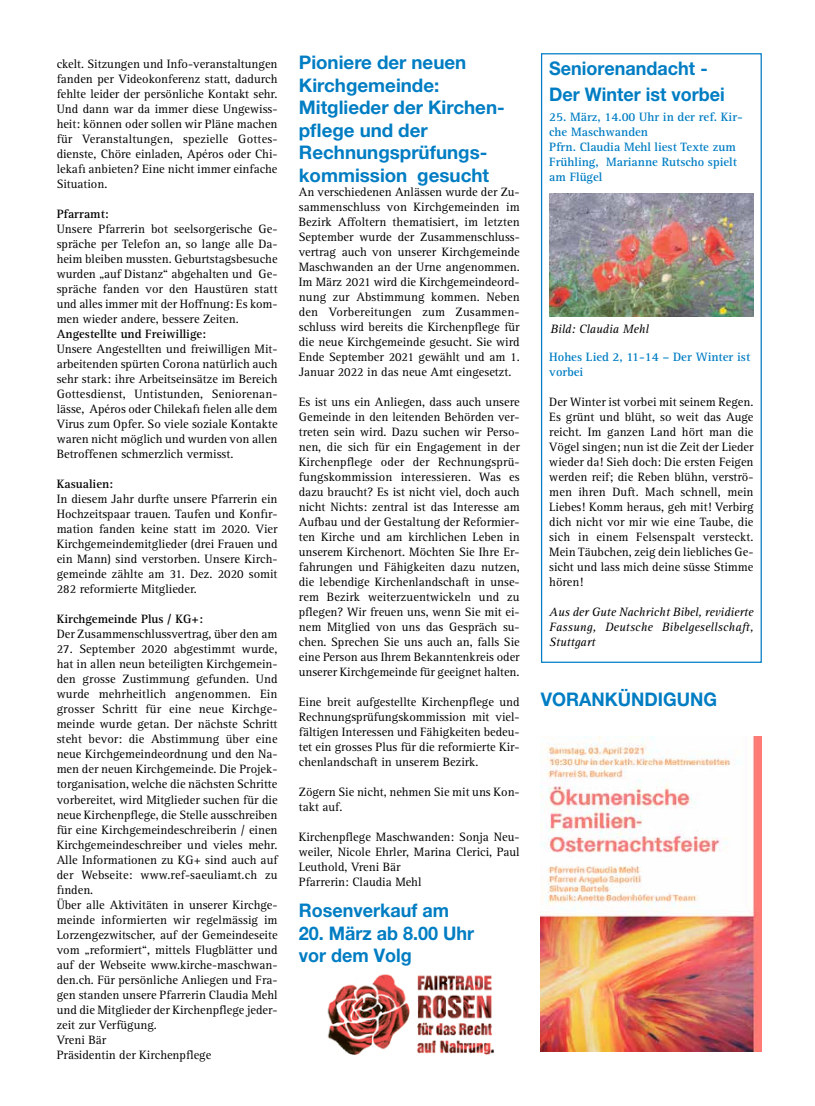
<style>
.page{position:relative;width:815px;height:1106px;background:#fff}
.page>*{position:absolute;margin:0;border:0;box-sizing:border-box;transform-origin:0 0}
.t1{font:700 18.75px/22.5px "Helvetica Neue LT Std";color:#007dc3}
.t2{font:700 18.75px/26px "Helvetica Neue LT Std";color:#007dc3;scale:.96 1}
.t3{font:12.5px/15px "Rotis Serif";color:#000;text-align:justify}
.t4{font:700 12.5px/15px "Rotis Serif";color:#007dc3}
.t5{font:italic 12.5px/15px "Rotis Serif";letter-spacing:.01em;color:#000;text-align:justify}
.t6{font:700 12.5px "Rotis Serif";color:#000}
</style>
<div class="page">
<div style="left:541px;top:53px;width:221px;height:610px;border:1px solid #007dc3"></div>
<img style="left:327px;top:974px;width:167px;height:82px">
<img style="left:549px;top:194px;width:205px;height:123px">
<img style="left:541px;top:736px;width:221px;height:315px">
<p class="t3" style="left:57px;top:57px;width:222px">ckelt. Sitzungen und Info-veranstaltungen fanden per Videokonferenz statt, dadurch fehlte leider der persönliche Kontakt sehr.<br>Und dann war da immer diese Ungewiss&shy;heit: können oder sollen wir Pläne machen für Veranstaltungen, spezielle Gottes&shy;dienste, Chöre einladen, Apéros oder Chi&shy;lekafi anbieten? Eine nicht immer einfache Situation.</p>
<p class="t6" style="left:57px;top:207px;width:54px">Pfarramt:</p>
<p class="t3" style="left:57px;top:222px;width:222px">Unsere Pfarrerin bot seelsorgerische Ge&shy;spräche per Telefon an, so lange alle Da&shy;heim bleiben mussten. Geburtstagsbesuche wurden „auf Distanz“ abgehalten und Ge&shy;spräche fanden vor den Haustüren statt und alles immer mit der Hoffnung: Es kom&shy;men wieder andere, bessere Zeiten.</p>
<p class="t6" style="left:57px;top:327px;width:151px">Angestellte und Freiwillige:</p>
<p class="t3" style="left:57px;top:342px;width:222px">Unsere Angestellten und freiwilligen Mit&shy;arbeitenden spürten Corona natürlich auch sehr stark: ihre Arbeitseinsätze im Bereich Gottesdienst, Untistunden, Seniorenan&shy;lässe, Apéros oder Chilekafi fielen alle dem Virus zum Opfer. So viele soziale Kontakte waren nicht möglich und wurden von allen Betroffenen schmerzlich vermisst.</p>
<p class="t6" style="left:57px;top:477px;width:58px">Kasualien:</p>
<p class="t3" style="left:57px;top:492px;width:222px">In diesem Jahr durfte unsere Pfarrerin ein Hochzeitspaar trauen. Taufen und Konfir&shy;mation fanden keine statt im 2020. Vier Kirchgemeindemitglieder (drei Frauen und ein Mann) sind verstorben. Unsere Kirch&shy;gemeinde zählte am 31. Dez. 2020 somit 282 reformierte Mitglieder.</p>
<p class="t6" style="left:57px;top:612px;width:148px">Kirchgemeinde Plus / KG+:</p>
<p class="t3" style="left:57px;top:627px;width:222px">Der Zusammenschlussvertrag, über den am</p>
<p class="t3" style="left:57px;top:642px;width:223px;text-align:left">27. September 2020 abgestimmt wurde, hat in allen neun beteiligten Kirchgemein&shy;den grosse Zustimmung gefunden. Und wurde mehrheitlich angenommen. Ein grosser Schritt für eine neue Kirchge&shy;meinde wurde getan. Der nächste Schritt steht bevor: die Abstimmung über eine neue Kirchgemeindeordnung und den Na&shy;men der neuen Kirchgemeinde. Die Projek&shy;torganisation, welche die nächsten Schritte vorbereitet, wird Mitglieder suchen für die neue Kirchenpflege, die Stelle ausschreiben für eine Kirchgemeindeschreiberin / einen Kirchgemeindeschreiber und vieles mehr.<br>Alle Informationen zu KG+ sind auch auf der Webseite: www.ref-saeuliamt.ch zu finden.<br>Über alle Aktivitäten in unserer Kirchge&shy;meinde informierten wir regelmässig im Lorzengezwitscher, auf der Gemeindeseite vom „reformiert“, mittels Flugblätter und auf der Webseite www.kirche-maschwan&shy;den.ch. Für persönliche Anliegen und Fra&shy;gen standen unsere Pfarrerin Claudia Mehl und die Mitglieder der Kirchenpflege jeder&shy;zeit zur Verfügung.<br>Vreni Bär<br>Präsidentin der Kirchenpflege</p>
<h1 class="t1" style="left:299px;top:51px;width:207px">Pioniere der neuen<br>Kirchgemeinde:<br>Mitglieder der Kirchen&shy;pflege und der<br>Rechnungsprüfungs&shy;kommission gesucht</h1>
<p class="t3" style="left:299px;top:184px;width:223px">An verschiedenen Anlässen wurde der Zu&shy;sammenschluss von Kirchgemeinden im Bezirk Affoltern thematisiert, im letzten September wurde der Zusammenschluss&shy;vertrag auch von unserer Kirchgemeinde Maschwanden an der Urne angenommen.<br>Im März 2021 wird die Kirchgemeindeord&shy;nung zur Abstimmung kommen. Neben den Vorbereitungen zum Zusammen&shy;schluss wird bereits die Kirchenpflege für die neue Kirchgemeinde gesucht. Sie wird Ende September 2021 gewählt und am 1.<br>Januar 2022 in das neue Amt eingesetzt.</p>
<p class="t3" style="left:299px;top:394px;width:222px">Es ist uns ein Anliegen, dass auch unsere Gemeinde in den leitenden Behörden ver&shy;treten sein wird. Dazu suchen wir Perso&shy;nen, die sich für ein Engagement in der Kirchenpflege oder der Rechnungsprü&shy;fungskommission interessieren. Was es dazu braucht? Es ist nicht viel, doch auch nicht Nichts: zentral ist das Interesse am Aufbau und der Gestaltung der Reformier&shy;ten Kirche und am kirchlichen Leben in unserem Kirchenort. Möchten Sie Ihre Er&shy;fahrungen und Fähigkeiten dazu nutzen, die lebendige Kirchenlandschaft in unse&shy;rem Bezirk weiterzuentwickeln und zu pflegen? Wir freuen uns, wenn Sie mit ei&shy;nem Mitglied von uns das Gespräch su&shy;chen. Sprechen Sie uns auch an, falls Sie eine Person aus Ihrem Bekanntenkreis oder unserer Kirchgemeinde für geeignet halten.</p>
<p class="t3" style="left:299px;top:694px;width:222px">Eine breit aufgestellte Kirchenpflege und Rechnungsprüfungskommission mit viel&shy;fältigen Interessen und Fähigkeiten bedeu&shy;tet ein grosses Plus für die reformierte Kir&shy;chenlandschaft in unserem Bezirk.</p>
<p class="t3" style="left:299px;top:784px;width:222px">Zögern Sie nicht, nehmen Sie mit uns Kon&shy;takt auf.</p>
<p class="t3" style="left:299px;top:829px;width:222px;text-align:left">Kirchenpflege Maschwanden: Sonja Neu&shy;weiler, Nicole Ehrler, Marina Clerici, Paul<br>Leuthold, Vreni Bär<br>Pfarrerin: Claudia Mehl</p>
<h1 class="t2" style="left:299px;top:897px;width:158px">Rosenverkauf am</h1>
<h1 class="t2" style="left:299px;top:921px;width:184px;line-height:22.5px">20. März ab 8.00 Uhr vor dem Volg</h1>
<h1 class="t2" style="left:549px;top:55px;width:184px">Seniorenandacht -<br>Der Winter ist vorbei</h1>
<p class="t4" style="left:549px;top:109px;width:195px">25. März, 14.00 Uhr in der ref. Kir&shy;che Maschwanden<br>Pfrn. Claudia Mehl liest Texte zum<br>Frühling, Marianne Rutscho spielt am Flügel</p>
<p class="t5" style="left:550px;top:321px;width:100px">Bild: Claudia Mehl</p>
<p class="t4" style="left:549px;top:349px;width:202px">Hohes Lied 2, 11-14 – Der Winter ist vorbei</p>
<p class="t3" style="left:549px;top:394px;width:206px">Der Winter ist vorbei mit seinem Regen.<br>Es grünt und blüht, so weit das Auge reicht. Im ganzen Land hört man die Vögel singen; nun ist die Zeit der Lieder wieder da! Sieh doch: Die ersten Feigen werden reif; die Reben blühn, verströ&shy;men ihren Duft. Mach schnell, mein Liebes! Komm heraus, geh mit! Verbirg dich nicht vor mir wie eine Taube, die sich in einem Felsenspalt versteckt.<br>Mein Täubchen, zeig dein liebliches Ge&shy;sicht und lass mich deine süsse Stimme hören!</p>
<p class="t5" style="left:549px;top:604px;width:206px">Aus der Gute Nachricht Bibel, revidierte Fassung, Deutsche Bibelgesellschaft, Stuttgart</p>
<h1 class="t2" style="left:541px;top:685px;width:185px">VORANKÜNDIGUNG</h1>
</div>
